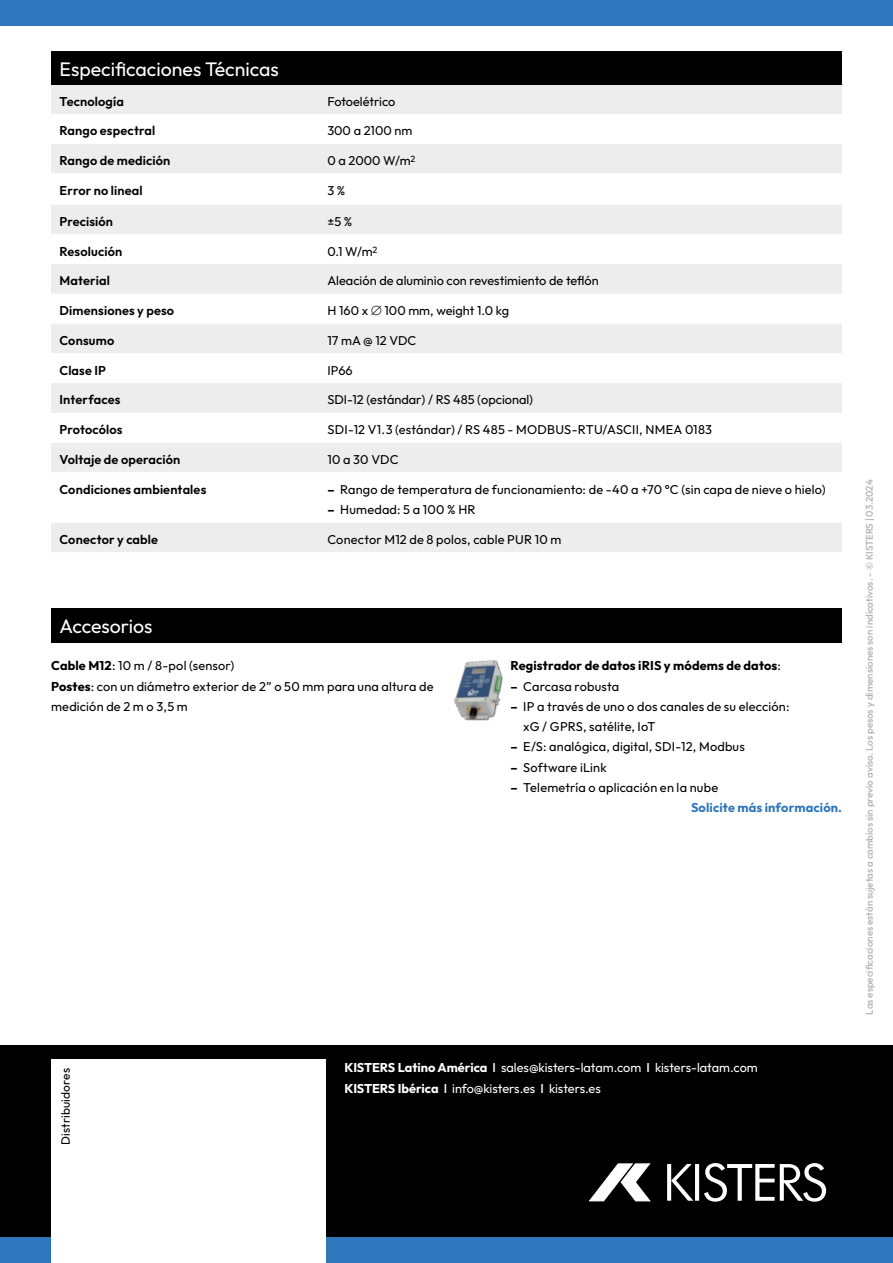
<style>
.page{position:relative;width:893px;height:1263px;background:#fff}
.page>*{position:absolute;margin:0;border:0;box-sizing:border-box;transform-origin:0 0}
.t1{font:19.5px "Outfit";color:#fff}
.t2{font:12.75px/20.2px "Outfit";letter-spacing:.01em;color:#000}
.t3{font:600 12.75px "Outfit";letter-spacing:.01em;color:#000}
.t4{font:12.75px/20.2px "Outfit";color:#fff}
.t5{font:700 12.75px "Outfit";letter-spacing:.01em;color:#000}
.t6{font:12.75px "Outfit";letter-spacing:-.01em;color:#000}
.t7{font:12px "Outfit";letter-spacing:.015em;color:#000}
.t8{font:500 9.75px "Outfit";color:#b3b2b2}
.s1{font-weight:700}
.s2{font-weight:400}
.s3{font-weight:700;color:#2f77bc}
.s4{font-weight:500}
</style>
<div class="page">
<div style="left:0;top:1034px;width:893px;height:229px;background:#2f77bc;opacity:.4"></div>
<div style="left:0;top:0;width:893px;height:26px;background:#2f77bc"></div>
<div style="left:0;top:1237px;width:893px;height:26px;background:#2f77bc"></div>
<svg style="left:667px;top:1164px;width:4px;height:37px"></svg>
<svg style="left:671px;top:1164px;width:22px;height:37px"></svg>
<hr style="left:695px;top:1164px;width:4px;height:37px;background:#fff">
<svg style="left:704px;top:1163px;width:122px;height:39px"></svg>
<svg style="left:589px;top:1163px;width:61px;height:38px"></svg>
<div style="left:51px;top:1059px;width:274px;height:204px;background:#fff"></div>
<div style="left:51px;top:608px;width:791px;height:34px;background:#000"></div>
<div style="left:51px;top:51px;width:791px;height:34px;background:#000"></div>
<div style="left:51px;top:85px;width:791px;height:467px;background:#ededed"></div>
<svg style="left:51px;top:114px;width:791px;height:269px"></svg>
<svg style="left:51px;top:413px;width:791px;height:109px"></svg>
<img style="left:453px;top:660px;width:50px;height:61px">
<h1 class="t1" style="left:60px;top:58px;width:221px">Especificaciones Técnicas</h1>
<p class="t3" style="left:60px;top:94px;width:66px">Tecnología</p>
<p class="t6" style="left:327px;top:94px;width:70px">Fotoelétrico</p>
<p class="t3" style="left:60px;top:124px;width:97px">Rango espectral</p>
<p class="t2" style="left:327px;top:121px;width:86px">300 a 2100 nm</p>
<p class="t3" style="left:60px;top:153px;width:112px">Rango de medición</p>
<p class="t2" style="left:327px;top:150px;width:90px">0 a 2000 W/m<sup>2</sup></p>
<p class="t3" style="left:60px;top:183px;width:85px">Error no lineal</p>
<p class="t2" style="left:327px;top:181px;width:19px">3 %</p>
<p class="t3" style="left:60px;top:214px;width:55px">Precisión</p>
<p class="t2" style="left:327px;top:211px;width:26px">±5 %</p>
<p class="t3" style="left:60px;top:244px;width:64px">Resolución</p>
<p class="t2" style="left:327px;top:241px;width:52px">0.1 W/m<sup>2</sup></p>
<p class="t3" style="left:60px;top:274px;width:52px">Material</p>
<p class="t2" style="left:327px;top:271px;width:273px">Aleación de aluminio con revestimiento de teflón</p>
<p class="t3" style="left:60px;top:303px;width:116px">Dimensiones y peso</p>
<p class="t2" style="left:327px;top:300px;width:183px">H 160 x ∅ 100 mm, weight 1.0 kg</p>
<p class="t3" style="left:60px;top:333px;width:56px">Consumo</p>
<p class="t2" style="left:327px;top:330px;width:90px">17 mA @ 12 VDC</p>
<p class="t3" style="left:60px;top:363px;width:48px">Clase IP</p>
<p class="t2" style="left:327px;top:360px;width:27px">IP66</p>
<p class="t3" style="left:60px;top:393px;width:63px">Interfaces</p>
<p class="t2" style="left:327px;top:390px;width:207px">SDI-12 (estándar) / RS 485 (opcional)</p>
<p class="t3" style="left:60px;top:422px;width:65px">Protocólos</p>
<p class="t2" style="left:327px;top:419px;width:386px">SDI-12 V1.3 (estándar) / RS 485 - MODBUS-RTU/ASCII, NMEA 0183</p>
<p class="t3" style="left:60px;top:452px;width:122px">Voltaje de operación</p>
<p class="t2" style="left:327px;top:449px;width:73px">10 a 30 VDC</p>
<p class="t3" style="left:60px;top:482px;width:148px">Condiciones ambientales</p>
<p class="t2" style="left:327px;top:479px;width:500px"><span class="s1">–</span> Rango de temperatura de funcionamiento: de -40 a +70 °C (sin capa de nieve o hielo)</p>
<p class="t2" style="left:327px;top:499px;width:150px"><span class="s1">–</span> Humedad: 5 a 100 % HR</p>
<p class="t3" style="left:60px;top:532px;width:100px">Conector y cable</p>
<p class="t2" style="left:327px;top:529px;width:236px">Conector M12 de 8 polos, cable PUR 10 m</p>
<h1 class="t1" style="left:59px;top:615px;width:95px">Accesorios</h1>
<p class="t2" style="left:51px;top:656px;width:384px"><span class="s1">Cable M12</span>: 10 m / 8-pol (sensor)<br><span class="s1">Postes</span>: con un diámetro exterior de 2” o 50 mm para una altura de medición de 2 m o 3,5 m</p>
<p class="t5" style="left:510px;top:659px;width:272px">Registrador de datos iRIS y módems de datos<span class="s2">:</span></p>
<p class="t2" style="left:510px;top:676px;width:110px"><span class="s1">–</span> Carcasa robusta</p>
<p class="t2" style="left:523px;top:696px;width:268px;text-indent:-13px"><span class="s1">–</span> IP a través de uno o dos canales de su elección: xG / GPRS, satélite, IoT</p>
<p class="t2" style="left:510px;top:737px;width:236px"><span class="s1">–</span> E/S: analógica, digital, SDI-12, Modbus</p>
<p class="t2" style="left:510px;top:757px;width:98px"><span class="s1">–</span> Software iLink</p>
<p class="t2" style="left:691px;top:777px;width:153px;text-indent:-181px"><span class="s1">–</span> Telemetría o aplicación en la nube<br><span class="s3">Solicite más información.</span></p>
<p class="t7" style="left:59px;top:1145px;width:79px;rotate:-90deg">Distribuidores</p>
<p class="t4" style="left:345px;top:1057px;width:415px"><span class="s1">KISTERS Latino América</span> <span class="s4">I</span> sales@kisters-latam.com <span class="s4">I</span> kisters-latam.com<br><span class="s1">KISTERS Ibérica</span> <span class="s4">I</span> info@kisters.es <span class="s4">I</span> kisters.es</p>
<p class="t8" style="left:864px;top:1015px;width:537px;rotate:-90deg">Las especificaciones están sujetas a cambios sin previo aviso. Los pesos y dimensiones son indicativos. - © KISTERS | 03.2024</p>
</div>
